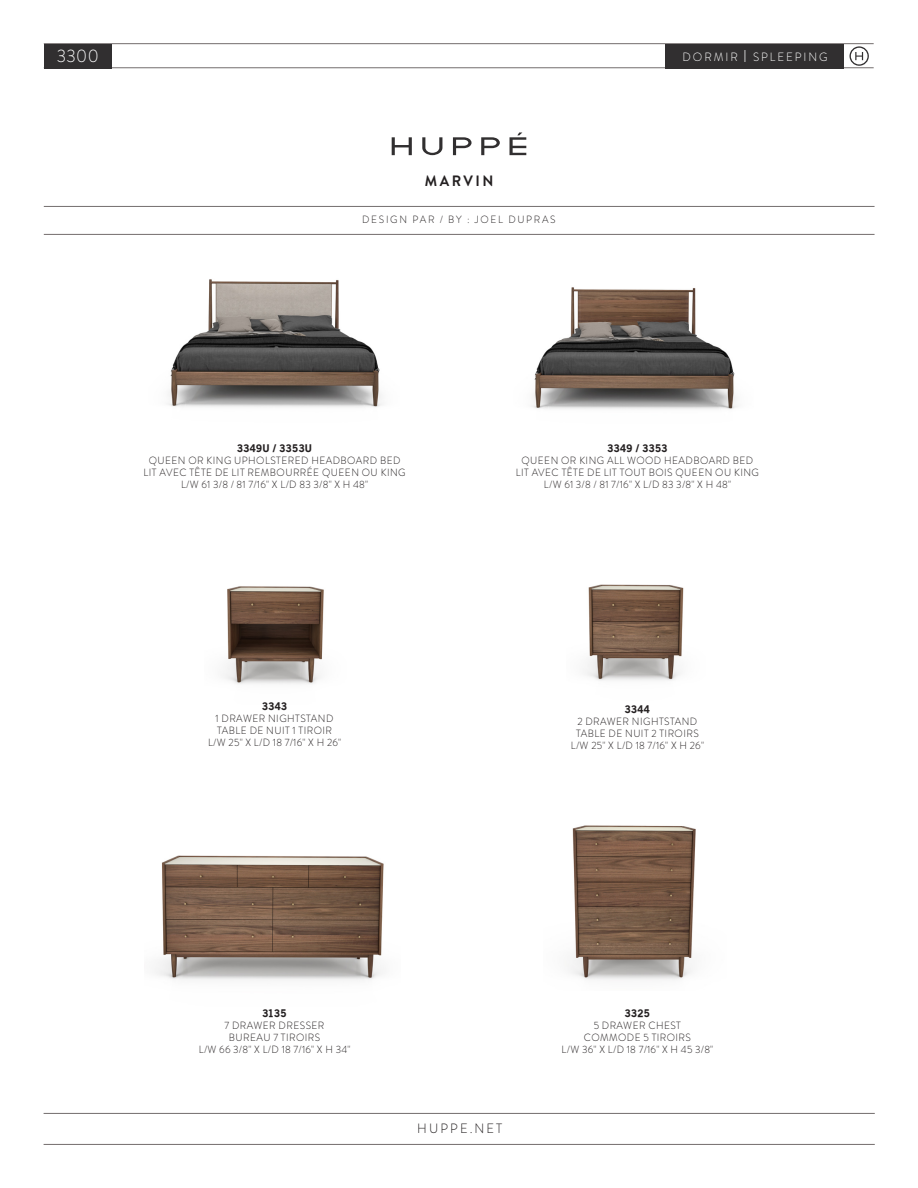
<style>
.page{position:relative;width:918px;height:1188px;background:#fff}
.page>*{position:absolute;margin:0;border:0;box-sizing:border-box;transform-origin:0 0}
.t1{font:300 18px "Brandon Grotesque";color:#fff;scale:.95 1}
.t2{font:700 15px "Brandon Grotesque";letter-spacing:.17em;color:#231f20;scale:.95 1}
.t3{font:300 13.5px "Brandon Grotesque";letter-spacing:.17em;color:#231f20;scale:.95 1}
.t4{font:300 12px "Brandon Grotesque";letter-spacing:.17em;color:#fff;scale:.95 1}
.t5{font:300 10.5px "Brandon Grotesque";letter-spacing:.045em;color:#231f20;scale:.95 1}
.t6{font:900 10.5px "Old Sans";letter-spacing:.025em;color:#231f20;scale:.95 1}
.t7{font:300 10.5px "Brandon Grotesque";letter-spacing:.17em;color:#231f20;scale:.95 1}
.s1{font-family:"Helvetica"}
</style>
<div class="page">
<hr style="left:44px;top:234px;width:831px;height:1px;background:#736d6d">
<hr style="left:44px;top:206px;width:831px;height:1px;background:#736d6d">
<hr style="left:44px;top:1113px;width:831px;height:1px;background:#736d6d">
<hr style="left:44px;top:1144px;width:831px;height:1px;background:#736d6d">
<svg style="left:392px;top:137px;width:20px;height:18px"></svg>
<svg style="left:422px;top:137px;width:20px;height:18px"></svg>
<svg style="left:453px;top:137px;width:19px;height:18px"></svg>
<svg style="left:481px;top:137px;width:19px;height:18px"></svg>
<svg style="left:510px;top:132px;width:16px;height:23px"></svg>
<hr style="left:44px;top:67px;width:830px;height:1px;background:#736d6d">
<hr style="left:44px;top:43px;width:830px;height:1px;background:#736d6d">
<div style="left:666px;top:44px;width:178px;height:24px;background:#312f30"></div>
<div style="left:44px;top:44px;width:68px;height:24px;background:#312f30"></div>
<img style="left:168px;top:279px;width:214px;height:128px">
<svg style="left:850px;top:46px;width:19px;height:20px"></svg>
<img style="left:532px;top:287px;width:206px;height:122px">
<img style="left:223px;top:586px;width:101px;height:98px">
<img style="left:155px;top:855px;width:229px;height:125px">
<img style="left:585px;top:584px;width:99px;height:97px">
<img style="left:568px;top:825px;width:128px;height:155px">
<p class="t1" style="left:57px;top:44px;width:46px">3300</p>
<p class="t4" style="left:683px;top:49px;width:154px">DORMIR <span class="s1">|</span> SPLEEPING</p>
<p class="t2" style="left:425px;top:171px;width:74px">MARVIN</p>
<p class="t7" style="left:362px;top:212px;width:205px">DESIGN PAR / BY : JOEL DUPRAS</p>
<p class="t6" style="left:237px;top:442px;width:80px">3349U / 3353U</p>
<p class="t5" style="left:149px;top:453px;width:267px">QUEEN OR KING UPHOLSTERED HEADBOARD BED</p>
<p class="t5" style="left:144px;top:465px;width:277px">LIT AVEC TÊTE DE LIT REMBOURRÉE QUEEN OU KING</p>
<p class="t5" style="left:181px;top:477px;width:199px">L/W 61 3/8 / 81 7/16" X L/D 83 3/8" X H 48"</p>
<p class="t6" style="left:262px;top:700px;width:28px">3343</p>
<p class="t5" style="left:216px;top:711px;width:125px">1 DRAWER NIGHTSTAND</p>
<p class="t5" style="left:217px;top:723px;width:122px">TABLE DE NUIT 1 TIROIR</p>
<p class="t5" style="left:208px;top:735px;width:142px">L/W 25" X L/D 18 7/16" X H 26"</p>
<p class="t6" style="left:607px;top:442px;width:65px">3349 / 3353</p>
<p class="t5" style="left:521px;top:453px;width:246px">QUEEN OR KING ALL WOOD HEADBOARD BED</p>
<p class="t5" style="left:516px;top:465px;width:258px">LIT AVEC TÊTE DE LIT TOUT BOIS QUEEN OU KING</p>
<p class="t5" style="left:544px;top:477px;width:199px">L/W 61 3/8 / 81 7/16" X L/D 83 3/8" X H 48"</p>
<p class="t6" style="left:625px;top:702px;width:28px">3344</p>
<p class="t5" style="left:577px;top:714px;width:128px">2 DRAWER NIGHTSTAND</p>
<p class="t5" style="left:576px;top:726px;width:131px">TABLE DE NUIT 2 TIROIRS</p>
<p class="t5" style="left:571px;top:738px;width:142px">L/W 25" X L/D 18 7/16" X H 26"</p>
<p class="t6" style="left:263px;top:1006px;width:27px">3135</p>
<p class="t5" style="left:225px;top:1018px;width:107px">7 DRAWER DRESSER</p>
<p class="t5" style="left:229px;top:1030px;width:98px">BUREAU 7 TIROIRS</p>
<p class="t5" style="left:199px;top:1042px;width:161px">L/W 66 3/8" X L/D 18 7/16" X H 34"</p>
<p class="t3" style="left:417px;top:1119px;width:91px">HUPPE.NET</p>
<p class="t6" style="left:625px;top:1006px;width:28px">3325</p>
<p class="t5" style="left:594px;top:1018px;width:93px">5 DRAWER CHEST</p>
<p class="t5" style="left:584px;top:1030px;width:114px">COMMODE 5 TIROIRS</p>
<p class="t5" style="left:562px;top:1042px;width:161px">L/W 36" X L/D 18 7/16" X H 45 3/8"</p>
</div>
